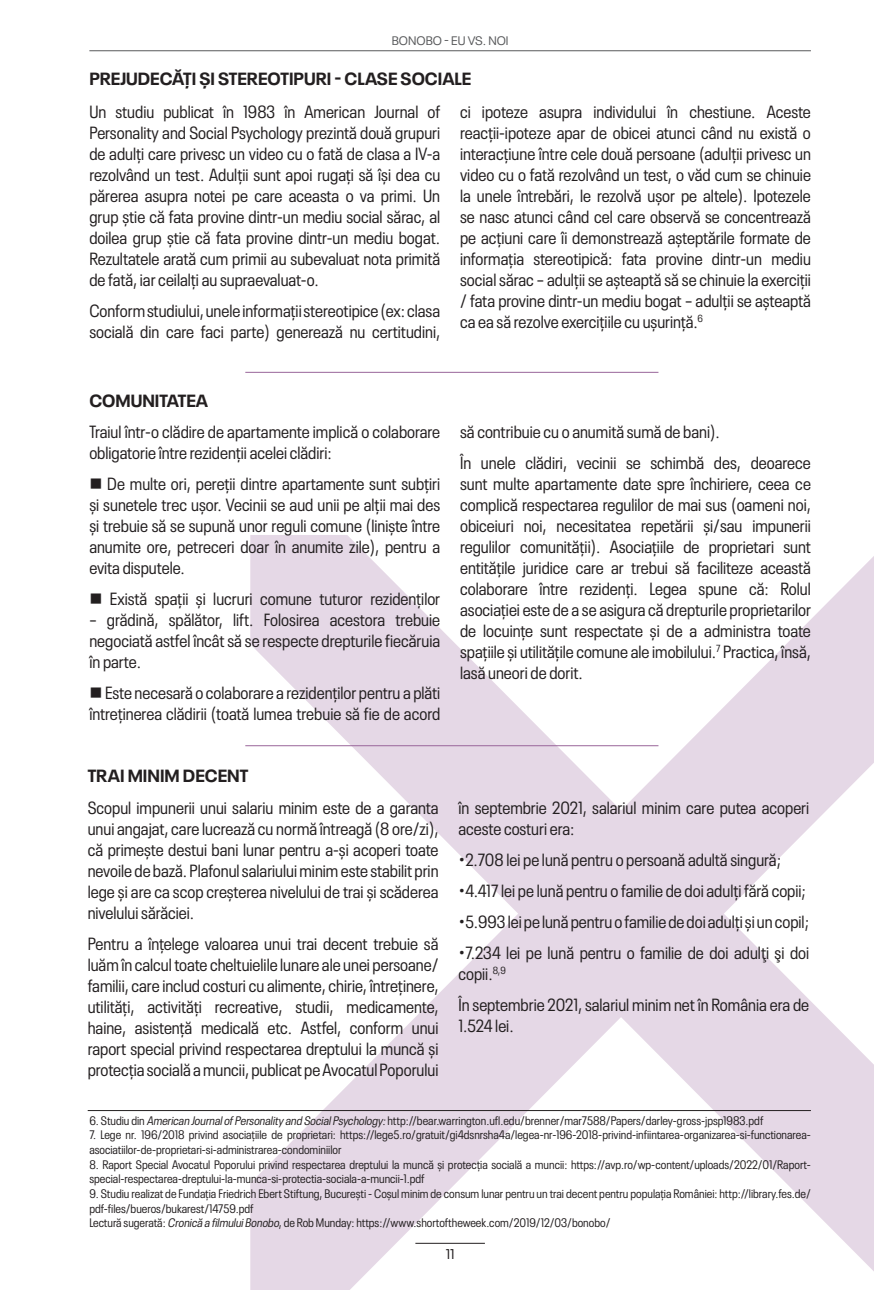
<style>
.page{position:relative;width:874px;height:1290px;background:#fff}
.page>*{position:absolute;margin:0;border:0;box-sizing:border-box;transform-origin:0 0}
.t1{font:condensed 17.5px/21px "Neue Plak";color:#231f20;text-align:justify}
.t2{font:700 17.5px "Neue Plak";color:#231f20}
.t3{font:14px "Neue Plak";color:#231f20}
.t4{font:condensed 12.25px/14.7px "Neue Plak";color:#231f20}
.t5{font:12.25px "Neue Plak";color:#58595b}
.s1{font-style:italic}
</style>
<div class="page">
<hr style="left:89px;top:50px;width:721px;height:1px;background:#58595b">
<svg style="left:250px;top:535px;width:623px;height:755px"></svg>
<hr style="left:88px;top:1110px;width:722px;height:1px;background:#231f20">
<hr style="left:245px;top:372px;width:413px;height:1px;background:#99659a">
<hr style="left:245px;top:745px;width:413px;height:1px;background:#99659a">
<p class="t5" style="left:391px;top:32px;width:118px">BONOBO - EU VS. NOI</p>
<p class="t2" style="left:89px;top:65px;width:383px">PREJUDECĂȚI ȘI STEREOTIPURI - CLASE SOCIALE</p>
<p class="t1" style="left:89px;top:100px;width:352px">Un studiu publicat în 1983 în American Journal of Personality and Social Psychology prezintă două grupuri de adulți care privesc un video cu o fată de clasa a IV-a rezolvând un test. Adulții sunt apoi rugați să își dea cu părerea asupra notei pe care aceasta o va primi. Un grup știe că fata provine dintr-un mediu social sărac, al doilea grup știe că fata provine dintr-un mediu bogat.<br>Rezultatele arată cum primii au subevaluat nota primită de fată, iar ceilalți au supraevaluat-o.</p>
<p class="t1" style="left:89px;top:299px;width:352px">Conform studiului, unele informații stereotipice (ex: clasa socială din care faci parte) generează nu certitudini,</p>
<p class="t1" style="left:460px;top:100px;width:352px">ci ipoteze asupra individului în chestiune. Aceste reacții-ipoteze apar de obicei atunci când nu există o interacțiune între cele două persoane (adulții privesc un video cu o fată rezolvând un test, o văd cum se chinuie la unele întrebări, le rezolvă ușor pe altele). Ipotezele se nasc atunci când cel care observă se concentrează pe acțiuni care îi demonstrează așteptările formate de informația stereotipică: fata provine dintr-un mediu social sărac – adulții se așteaptă să se chinuie la exerciții / fata provine dintr-un mediu bogat – adulții se așteaptă ca ea să rezolve exercițiile cu ușurință.<sup>6</sup></p>
<p class="t2" style="left:89px;top:387px;width:120px">COMUNITATEA</p>
<p class="t1" style="left:89px;top:420px;width:352px">Traiul într-o clădire de apartamente implică o colaborare obligatorie între rezidenții acelei clădiri:</p>
<p class="t1" style="left:89px;top:471px;width:352px">■ De multe ori, pereții dintre apartamente sunt subțiri și sunetele trec ușor. Vecinii se aud unii pe alții mai des și trebuie să se supună unor reguli comune (liniște între anumite ore, petreceri doar în anumite zile), pentru a evita disputele.</p>
<p class="t1" style="left:89px;top:586px;width:352px">■ Există spații și lucruri comune tuturor rezidenților</p>
<p class="t1" style="left:89px;top:607px;width:352px">– grădină, spălător, lift. Folosirea acestora trebuie negociată astfel încât să se respecte drepturile fiecăruia în parte.</p>
<p class="t1" style="left:89px;top:680px;width:352px">■ Este necesară o colaborare a rezidenților pentru a plăti întreținerea clădirii (toată lumea trebuie să fie de acord</p>
<p class="t1" style="left:460px;top:415px;width:352px;line-height:31px">să contribuie cu o anumită sumă de bani).<br>În unele clădiri, vecinii se schimbă des, deoarece</p>
<p class="t1" style="left:460px;top:471px;width:352px">sunt multe apartamente date spre închiriere, ceea ce complică respectarea regulilor de mai sus (oameni noi, obiceiuri noi, necesitatea repetării și/sau impunerii regulilor comunității). Asociațiile de proprietari sunt entitățile juridice care ar trebui să faciliteze această colaborare între rezidenți. Legea spune că: Rolul asociației este de a se asigura că drepturile proprietarilor de locuințe sunt respectate și de a administra toate spațiile și utilitățile comune ale imobilului.<sup>7</sup> Practica, însă, lasă uneori de dorit.</p>
<p class="t2" style="left:88px;top:762px;width:162px">TRAI MINIM DECENT</p>
<p class="t1" style="left:88px;top:796px;width:352px">Scopul impunerii unui salariu minim este de a garanta unui angajat, care lucrează cu normă întreagă (8 ore/zi), că primește destui bani lunar pentru a-și acoperi toate nevoile de bază. Plafonul salariului minim este stabilit prin lege și are ca scop creșterea nivelului de trai și scăderea nivelului sărăciei.</p>
<p class="t1" style="left:88px;top:931px;width:352px">Pentru a înțelege valoarea unui trai decent trebuie să luăm în calcul toate cheltuielile lunare ale unei persoane/ familii, care includ costuri cu alimente, chirie, întreținere, utilități, activități recreative, studii, medicamente, haine, asistență medicală etc. Astfel, conform unui raport special privind respectarea dreptului la muncă și protecția socială a muncii, publicat pe Avocatul Poporului</p>
<p class="t1" style="left:458px;top:796px;width:352px">în septembrie 2021, salariul minim care putea acoperi aceste costuri era:</p>
<p class="t1" style="left:458px;top:847px;width:324px">•2.708 lei pe lună pentru o persoană adultă singură;</p>
<p class="t1" style="left:458px;top:878px;width:349px">•4.417 lei pe lună pentru o familie de doi adulți fără copii;</p>
<p class="t1" style="left:458px;top:909px;width:352px">•5.993 lei pe lună pentru o familie de doi adulți și un copil;</p>
<p class="t1" style="left:458px;top:940px;width:352px">•7.234 lei pe lună pentru o familie de doi adulţi şi doi copii.<sup>8,9</sup></p>
<p class="t1" style="left:458px;top:992px;width:352px">În septembrie 2021, salariul minim net în România era de<br>1.524 lei.</p>
<p class="t4" style="left:89px;top:1112px;width:675px">6. Studiu din <span class="s1">American JournalofPersonalityand SocialPsychology:</span>http://bear.warrington.ufl.edu/brenner/mar7588/Papers/darley-gross-jpsp1983.pdf</p>
<p class="t4" style="left:89px;top:1126px;width:722px">7. Lege nr. 196/2018 privind asociațiile de proprietari: https://lege5.ro/gratuit/gi4dsnrsha4a/legea-nr-196-2018-privind-infiintarea-organizarea-si-functionarea&shy;asociatiilor-de-proprietari-si-administrarea-condominiilor</p>
<p class="t4" style="left:89px;top:1156px;width:722px">8. Raport Special Avocatul Poporului privind respectarea dreptului la muncă și protecția socială a muncii: https://avp.ro/wp-content/uploads/2022/01/Raport&shy;special-respectarea-dreptului-la-munca-si-protectia-sociala-a-muncii-1.pdf</p>
<p class="t4" style="left:89px;top:1185px;width:722px">9. Studiu realizat de Fundația Friedrich Ebert Stiftung, București - Coșul minim de consum lunar pentru un trai decent pentru populația României: http://library.fes.de/ pdf-files/bueros/bukarest/14759.pdf<br>Lectură sugerată: <span class="s1">Cronică a filmuluiBonobo</span>, de Rob Munday: https://www.shortoftheweek.com/2019/12/03/bonobo/</p>
<p class="t3" style="left:445px;top:1243px;width:10px">11</p>
</div>
